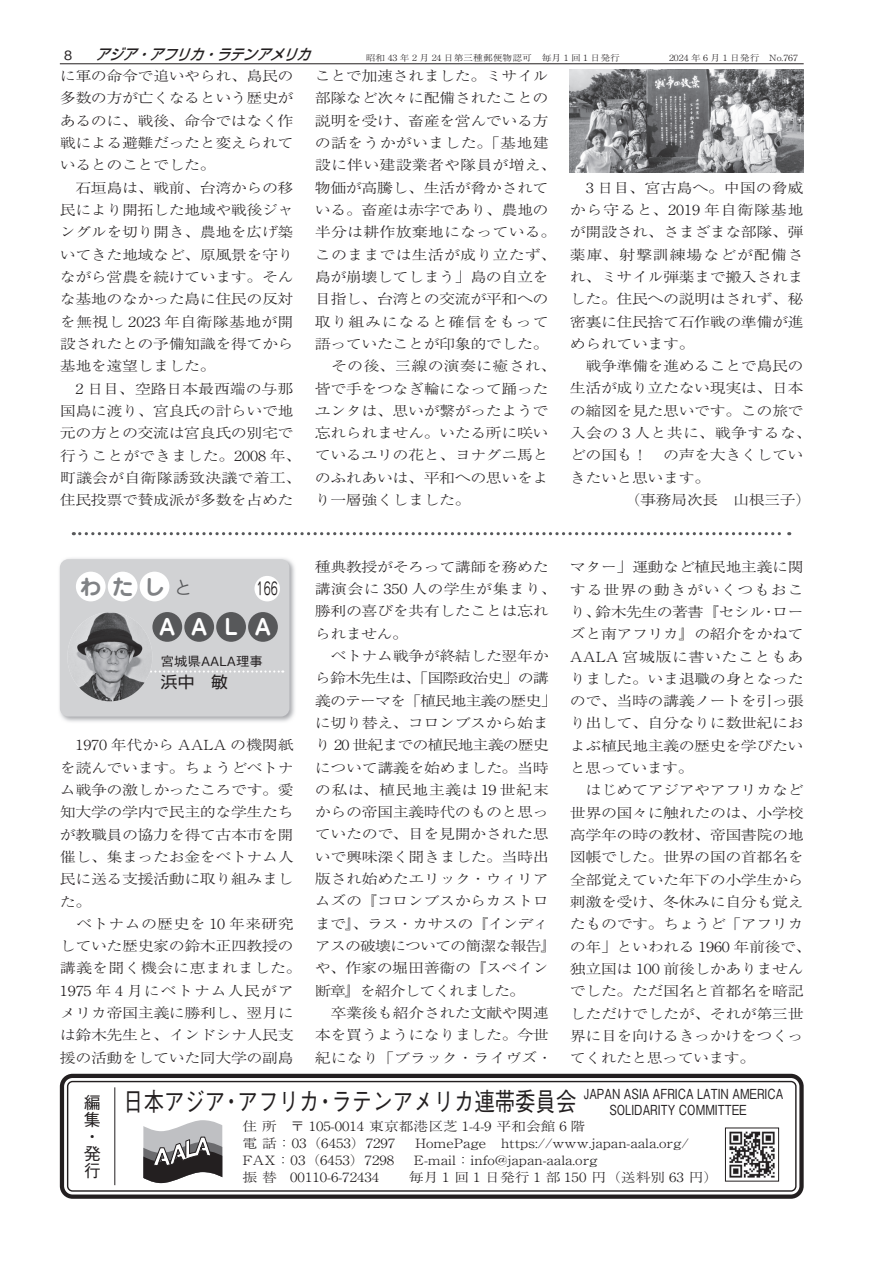
<style>
.page{position:relative;width:893px;height:1263px;background:#fff}
.page>*{position:absolute;margin:0;border:0;box-sizing:border-box;transform-origin:0 0}
.t1{font:500 25.5px "Gothic BBB Pro";color:#231f20;scale:.8 1}
.t2{font:700 21.3px/40.3px "Jun 501 Pro";letter-spacing:.775em;color:#fff}
.t3{font:700 21.3px "Jun 501 Pro";color:#808285}
.t4{font:500 16.95px/17px "Gothic BBB Pro";color:#231f20}
.t5{font:16.95px "Jun 201 Pro";color:#231f20;scale:.66 1}
.t6{font:15.9px "Shin Go Pro";color:#231f20;scale:1.05 1}
.t7{font:italic 500 14.85px "Shin Go Pro";color:#231f20;scale:.9 1}
.t8{font:300 13.8px/22.4px "Ryumin Pro";letter-spacing:-.03em;color:#231f20;scale:1.16 1}
.t9{font:500 13.8px/15.9px "Gothic BBB Pro";letter-spacing:-.005em;color:#231f20;text-align:center;scale:.8 1}
.t10{font:300 12.75px/17px "Ryumin Pro";color:#231f20;scale:1.16 1}
.t11{font:500 12.75px "Gothic BBB Pro";color:#231f20;scale:1.05 1}
.t12{font:300 8.55px "Ryumin Pro";color:#231f20;scale:1.15 1}
.s1{font-family:"Gothic BBB Pro";font-style:normal;font-size:12.75px}
.s2{font-family:"Ryumin Pro";font-weight:300;font-style:normal;font-size:12.75px}
.s3{color:#808285}
.s4{font-family:"Jun 201 Pro";font-weight:400;font-size:16.95px;color:#57585a}
</style>
<div class="page">
<div style="left:60px;top:1074px;width:744px;height:125px;border:4px solid #231f20;border-radius:11px"></div>
<div style="left:67px;top:1081px;width:730px;height:111px;border:1px solid #231f20;border-radius:5px"></div>
<hr style="left:60px;top:63px;width:744px;height:1px;background:#231f20">
<hr style="left:114px;top:1087px;width:1px;height:98px;background:#231f20">
<svg style="left:143px;top:1120px;width:79px;height:63px"></svg>
<img style="left:729px;top:1131px;width:46px;height:47px">
<div style="left:725px;top:1128px;width:54px;height:53px;border:1px solid #231f20"></div>
<svg style="left:80px;top:532px;width:710px;height:3px"></svg>
<img style="left:59px;top:558px;width:236px;height:164px">
<div style="left:60px;top:559px;width:229px;height:157px;background:#d1d2d4;border-radius:9px"></div>
<div style="left:108px;top:572px;width:30px;height:29px;background:#fff;border-radius:50%"></div>
<div style="left:140px;top:572px;width:29px;height:29px;background:#fff;border-radius:50%"></div>
<div style="left:152px;top:612px;width:30px;height:30px;background:#57585a;border-radius:50%"></div>
<div style="left:184px;top:612px;width:30px;height:30px;background:#57585a;border-radius:50%"></div>
<div style="left:216px;top:612px;width:30px;height:30px;background:#57585a;border-radius:50%"></div>
<div style="left:248px;top:612px;width:30px;height:30px;background:#57585a;border-radius:50%"></div>
<div style="left:254px;top:576px;width:26px;height:25px;background:#fff;border-radius:50%"></div>
<svg style="left:154px;top:670px;width:129px;height:3px"></svg>
<img style="left:77px;top:612px;width:75px;height:89px">
<div style="left:76px;top:572px;width:30px;height:29px;background:#fff;border-radius:50%"></div>
<img style="left:570px;top:69px;width:234px;height:103px">
<p class="t7" style="left:64px;top:42px;width:283px"><span class="s1">8</span> <span class="s2">　　</span>アジア・アフリカ・ラテンアメリカ</p>
<p class="t12" style="left:366px;top:51px;width:223px">昭和 43 年 2 月 24 日第三種郵便物認可　毎月 1 回 1 日発行</p>
<p class="t12" style="left:669px;top:51px;width:114px">2024 年 6 月 1 日発行　No.767</p>
<p class="t8" style="left:60px;top:64px;width:210px">に軍の命令で追いやられ、島民の多数の方が亡くなるという歴史があるのに、戦後、命令ではなく作戦による避難だったと変えられているとのことでした。<br>　石垣島は、戦前、台湾からの移民により開拓した地域や戦後ジャングルを切り開き、農地を広げ築いてきた地域など、原風景を守りながら営農を続けています。そんな基地のなかった島に住民の反対を無視し 2023 年自衛隊基地が開設されたとの予備知識を得てから基地を遠望しました。<br>　2 日目、空路日本最西端の与那国島に渡り、宮良氏の計らいで地元の方との交流は宮良氏の別宅で行うことができました。2008 年、町議会が自衛隊誘致決議で着工、住民投票で賛成派が多数を占めた</p>
<p class="t8" style="left:315px;top:64px;width:210px">ことで加速されました。ミサイル部隊など次々に配備されたことの説明を受け、畜産を営んでいる方の話をうかがいました。「基地建設に伴い建設業者や隊員が増え、物価が高騰し、生活が脅かされている。畜産は赤字であり、農地の半分は耕作放棄地になっている。このままでは生活が成り立たず、島が崩壊してしまう」島の自立を目指し、台湾との交流が平和への取り組みになると確信をもって語っていたことが印象的でした。　その後、三線の演奏に癒され、皆で手をつなぎ輪になって踊ったユンタは、思いが繋がったようで忘れられません。いたる所に咲いているユリの花と、ヨナグニ馬とのふれあいは、平和への思いをより一層強くしました。</p>
<h2 class="t2" style="left:159px;top:564px;width:113px;text-indent:-47px"><span class="s3">たし</span><span class="s4">と<br></span>AALA</h2>
<h2 class="t3" style="left:80px;top:570px;width:23px">わ</h2>
<p class="t5" style="left:257px;top:575px;width:34px">166</p>
<p class="t11" style="left:161px;top:651px;width:99px">宮城県AALA理事</p>
<p class="t6" style="left:161px;top:669px;width:65px">浜中　敏</p>
<p class="t8" style="left:60px;top:733px;width:210px">　1970 年代から AALA の機関紙を読んでいます。ちょうどベトナム戦争の激しかったころです。愛知大学の学内で民主的な学生たちが教職員の協力を得て古本市を開催し、集まったお金をベトナム人民に送る支援活動に取り組みました。<br>　ベトナムの歴史を 10 年来研究していた歴史家の鈴木正四教授の講義を聞く機会に恵まれました。<br>1975 年 4 月にベトナム人民がアメリカ帝国主義に勝利し、翌月には鈴木先生と、インドシナ人民支援の活動をしていた同大学の副島</p>
<p class="t8" style="left:315px;top:554px;width:210px">種典教授がそろって講師を務めた講演会に 350 人の学生が集まり、勝利の喜びを共有したことは忘れられません。<br>　ベトナム戦争が終結した翌年から鈴木先生は、「国際政治史」の講義のテーマを「植民地主義の歴史」に切り替え、コロンブスから始まり 20 世紀までの植民地主義の歴史について講義を始めました。当時の私は、植民地主義は 19 世紀末からの帝国主義時代のものと思っていたので、目を見開かされた思いで興味深く聞きました。当時出版され始めたエリック・ウィリアムズの『コロンブスからカストロまで』、ラス・カサスの『インディアスの破壊についての簡潔な報告』や、作家の堀田善衞の『スペイン断章』を紹介してくれました。<br>　卒業後も紹介された文献や関連本を買うようになりました。今世紀になり「ブラック・ライヴズ・</p>
<p class="t8" style="left:570px;top:175px;width:210px">　3 日目、宮古島へ。中国の脅威から守ると、2019 年自衛隊基地が開設され、さまざまな部隊、弾薬庫、射撃訓練場などが配備され、ミサイル弾薬まで搬入されました。住民への説明はされず、秘密裏に住民捨て石作戦の準備が進められています。<br>　戦争準備を進めることで島民の生活が成り立たない現実は、日本の縮図を見た思いです。この旅で入会の 3 人と共に、戦争するな、どの国も！　の声を大きくしていきたいと思います。</p>
<p class="t8" style="left:624px;top:488px;width:163px">（事務局次長　山根三子）</p>
<p class="t8" style="left:570px;top:555px;width:210px">マター」運動など植民地主義に関する世界の動きがいくつもおこり、鈴木先生の著書『セシル・ローズと南アフリカ』の紹介をかねて<br>AALA 宮城版に書いたこともありました。いま退職の身となったので、当時の講義ノートを引っ張り出して、自分なりに数世紀におよぶ植民地主義の歴史を学びたいと思っています。<br>　はじめてアジアやアフリカなど世界の国々に触れたのは、小学校高学年の時の教材、帝国書院の地図帳でした。世界の国の首都名を全部覚えていた年下の小学生から刺激を受け、冬休みに自分も覚えたものです。ちょうど「アフリカの年」といわれる 1960 年前後で、独立国は 100 前後しかありませんでした。ただ国名と首都名を暗記しただけでしたが、それが第三世界に目を向けるきっかけをつくってくれたと思っています。</p>
<p class="t9" style="left:584px;top:1084px;width:251px">JAPAN ASIA AFRICA LATIN AMERICA<br>SOLIDARITY COMMITTEE　</p>
<p class="t4" style="left:84px;top:1092px;width:18px">編集・発行</p>
<h1 class="t1" style="left:123px;top:1081px;width:568px">日本アジア・アフリカ・ラテンアメリカ連帯委員会</h1>
<p class="t10" style="left:242px;top:1117px;width:412px">住 所 〒 105-0014 東京都港区芝 1-4-9 平和会館 6 階<br>電 話：03（6453）7297　 HomePage　https://www.japan-aala.org/　FAX：03（6453）7298　 E-mail：info@japan-aala.org<br>振 替　00110-6-72434　　毎月 1 回 1 日発行 1 部 150 円（送料別 63 円）</p>
</div>
